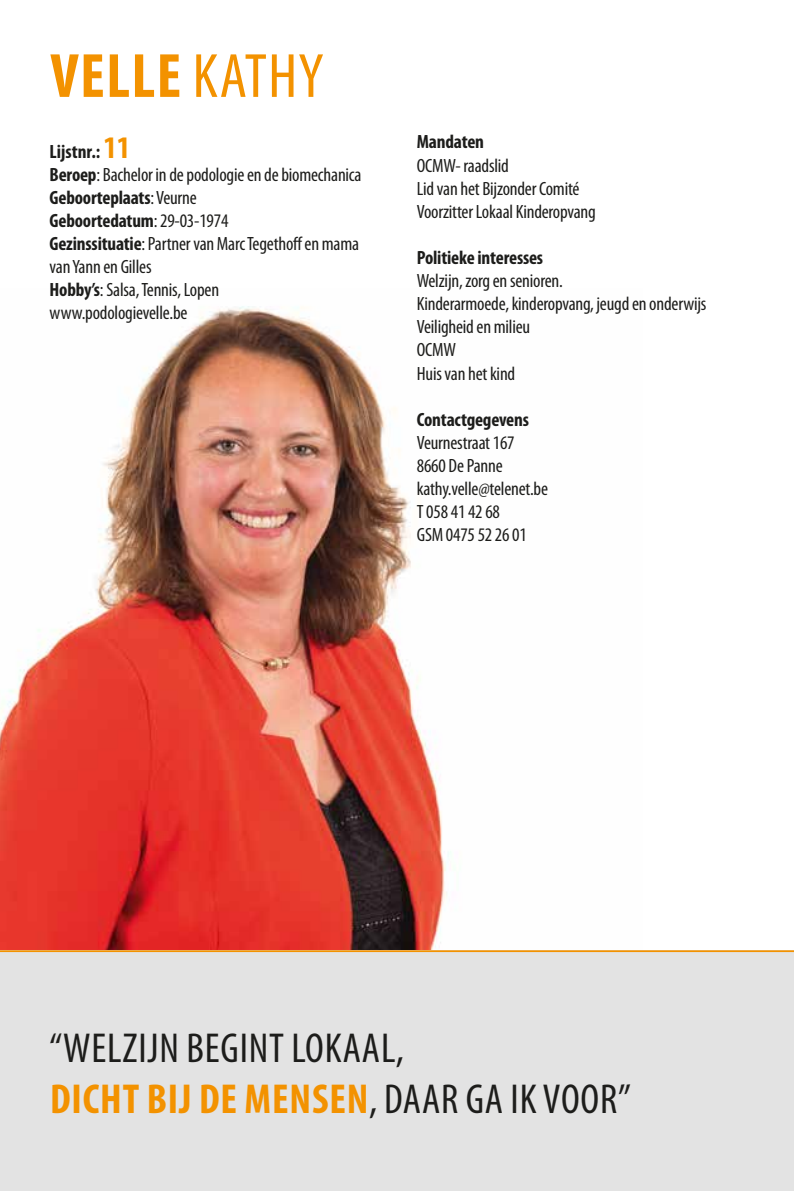
<style>
.page{position:relative;width:794px;height:1191px;background:#fff}
.page>*{position:absolute;margin:0;border:0;box-sizing:border-box;transform-origin:0 0}
.t1{font:700 condensed 63px "Myriad Pro";letter-spacing:.02em;color:#f39200}
.t2{font:condensed 42px/50.4px "Myriad Pro";letter-spacing:.02em;color:#1d1d1b}
.t3{font:condensed 19.25px/23.1px "Myriad Pro";letter-spacing:-.01em;color:#1d1d1b}
.t4{font:700 condensed 19.25px "Myriad Pro";letter-spacing:-.01em;color:#1d1d1b}
.s1{font-weight:400}
.s2{font-weight:700}
.s3{font-weight:700;font-size:31.5px;color:#f39200}
.s4{font-weight:700;color:#f39200}
</style>
<div class="page">
<img style="left:0;top:306px;width:451px;height:644px">
<div style="left:0;top:950px;width:794px;height:241px;background:#e3e3e3"></div>
<hr style="left:0;top:950px;width:794px;height:2px;background:#f39200">
<h1 class="t1" style="left:50px;top:41px;width:275px">VELLE <span class="s1">KATHY</span></h1>
<p class="t3" style="left:50px;top:140px;width:313px"><span class="s2">Lijstnr.:</span> <span class="s3">11<br></span><span class="s2">Beroep</span>: Bachelor in de podologie en de biomechanica<br><span class="s2">Geboorteplaats</span>: Veurne<br><span class="s2">Geboortedatum</span>: 29-03-1974<br><span class="s2">Gezinssituatie</span>: Partner van Marc Tegethoff en mama van Yann en Gilles<br><span class="s2">Hobby’s</span>: Salsa, Tennis, Lopen www.podologievelle.be</p>
<p class="t4" style="left:417px;top:131px;width:69px">Mandaten</p>
<p class="t3" style="left:417px;top:154px;width:181px">OCMW- raadslid<br>Lid van het Bijzonder Comité<br>Voorzitter Lokaal Kinderopvang</p>
<p class="t4" style="left:417px;top:247px;width:128px">Politieke interesses</p>
<p class="t3" style="left:417px;top:269px;width:291px">Welzijn, zorg en senioren.<br>Kinderarmoede, kinderopvang, jeugd en onderwijs<br>Veiligheid en milieu<br>OCMW<br>Huis van het kind</p>
<p class="t4" style="left:417px;top:409px;width:114px">Contactgegevens</p>
<p class="t3" style="left:417px;top:431px;width:133px">Veurnestraat 167<br>8660 De Panne kathy.velle@telenet.be<br>T 058 41 42 68<br>GSM 0475 52 26 01</p>
<h2 class="t2" style="left:50px;top:1023px;width:583px">“WELZIJN BEGINT LOKAAL,<br><span class="s4">DICHT BIJ DE MENSEN</span>, DAAR GA IK VOOR”</h2>
</div>
